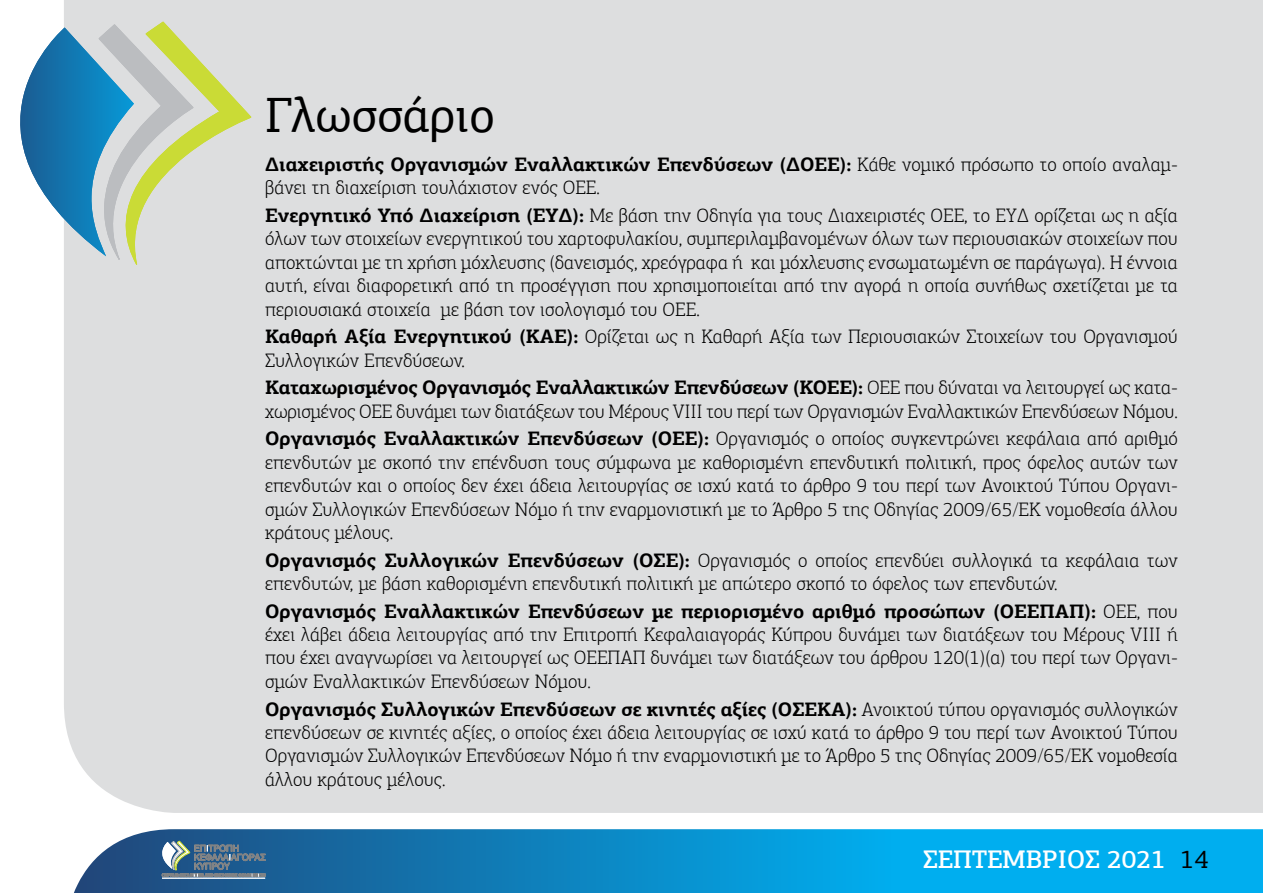
<style>
.page{position:relative;width:1263px;height:893px;background:#fff}
.page>*{position:absolute;margin:0;border:0;box-sizing:border-box;transform-origin:0 0}
.t1{font:49.65px "PF Agora Slab Pro";color:#000}
.t2{font:500 25.5px "PF Agora Slab Pro";color:#fff}
.t3{font:300 19.5px/23.4px "PF Agora Slab Pro";color:#000}
.s1{font-weight:700}
.s2{font-weight:400;color:#000}
</style>
<div class="page">
<div style="left:64px;top:0;width:1199px;height:813px;background:#dddedf"></div>
<svg style="left:74px;top:829px;width:1189px;height:64px;background:#1091cc"></svg>
<svg style="left:20px;top:22px;width:231px;height:243px;background:#aac5c4"></svg>
<hr style="left:162px;top:878px;width:103px;height:1px;background:#fff">
<svg style="left:161px;top:841px;width:104px;height:36px;background:#557792"></svg>
<h1 class="t1" style="left:265px;top:84px;width:231px">Γλωσσάριο</h1>
<p class="t3" style="left:265px;top:153px;width:914px"><span class="s1">Διαχειριστής Οργανισμών Εναλλακτικών Επενδύσεων (ΔΟΕΕ):</span> Κάθε νομικό πρόσωπο το οποίο αναλαμ&shy;βάνει τη διαχείριση τουλάχιστον ενός ΟΕΕ.</p>
<p class="t3" style="left:265px;top:204px;width:914px;text-align:justify"><span class="s1">Ενεργητικό Υπό Διαχείριση (ΕΥΔ):</span> Με βάση την Οδηγία για τους Διαχειριστές ΟΕΕ, το ΕΥΔ ορίζεται ως η αξία όλων των στοιχείων ενεργητικού του χαρτοφυλακίου, συμπεριλαμβανομένων όλων των περιουσιακών στοιχείων που αποκτώνται με τη χρήση μόχλευσης (δανεισμός, χρεόγραφα ή και μόχλευσης ενσωματωμένη σε παράγωγα). Η έννοια αυτή, είναι διαφορετική από τη προσέγγιση που χρησιμοποιείται από την αγορά η οποία συνήθως σχετίζεται με τα περιουσιακά στοιχεία με βάση τον ισολογισμό του ΟΕΕ.</p>
<p class="t3" style="left:265px;top:325px;width:914px"><span class="s1">Καθαρή Αξία Ενεργητικού (ΚΑΕ):</span> Ορίζεται ως η Καθαρή Αξία των Περιουσιακών Στοιχείων του Οργανισμού<br>Συλλογικών Επενδύσεων.</p>
<p class="t3" style="left:265px;top:376px;width:914px"><span class="s1">Καταχωρισμένος Οργανισμός Εναλλακτικών Επενδύσεων (ΚΟΕΕ):</span> ΟΕΕ που δύναται να λειτουργεί ως κατα&shy;χωρισμένος ΟΕΕ δυνάμει των διατάξεων του Μέρους VIII του περί των Οργανισμών Εναλλακτικών Επενδύσεων Νόμου.</p>
<p class="t3" style="left:265px;top:427px;width:914px;text-align:justify"><span class="s1">Οργανισμός Εναλλακτικών Επενδύσεων (ΟΕΕ):</span> Οργανισμός ο οποίος συγκεντρώνει κεφάλαια από αριθμό επενδυτών με σκοπό την επένδυση τους σύμφωνα με καθορισμένη επενδυτική πολιτική, προς όφελος αυτών των επενδυτών και ο οποίος δεν έχει άδεια λειτουργίας σε ισχύ κατά το άρθρο 9 του περί των Ανοικτού Τύπου Οργανι&shy;σμών Συλλογικών Επενδύσεων Νόμο ή την εναρμονιστική με το Άρθρο 5 της Οδηγίας 2009/65/ΕΚ νομοθεσία άλλου κράτους μέλους.</p>
<p class="t3" style="left:265px;top:548px;width:914px"><span class="s1">Οργανισμός Συλλογικών Επενδύσεων (ΟΣΕ):</span> Οργανισμός ο οποίος επενδύει συλλογικά τα κεφάλαια των επενδυτών, με βάση καθορισμένη επενδυτική πολιτική με απώτερο σκοπό το όφελος των επενδυτών.</p>
<p class="t3" style="left:265px;top:599px;width:914px;text-align:justify"><span class="s1">Οργανισμός Εναλλακτικών Επενδύσεων με περιορισμένο αριθμό προσώπων (ΟΕΕΠΑΠ):</span> ΟΕΕ, που έχει λάβει άδεια λειτουργίας από την Επιτροπή Κεφαλαιαγοράς Κύπρου δυνάμει των διατάξεων του Μέρους VIII ή που έχει αναγνωρίσει να λειτουργεί ως ΟΕΕΠΑΠ δυνάμει των διατάξεων του άρθρου 120(1)(α) του περί των Οργανι&shy;σμών Εναλλακτικών Επενδύσεων Νόμου.</p>
<p class="t3" style="left:265px;top:697px;width:914px;text-align:justify"><span class="s1">Οργανισμός Συλλογικών Επενδύσεων σε κινητές αξίες (ΟΣΕΚΑ):</span> Ανοικτού τύπου οργανισμός συλλογικών επενδύσεων σε κινητές αξίες, ο οποίος έχει άδεια λειτουργίας σε ισχύ κατά το άρθρο 9 του περί των Ανοικτού Τύπου Οργανισμών Συλλογικών Επενδύσεων Νόμο ή την εναρμονιστική με το Άρθρο 5 της Οδηγίας 2009/65/ΕΚ νομοθεσία άλλου κράτους μέλους.</p>
<h2 class="t2" style="left:923px;top:843px;width:287px">ΣΕΠΤΈΜΒΡΙΟΣ 2021 <span class="s2">14</span></h2>
</div>
